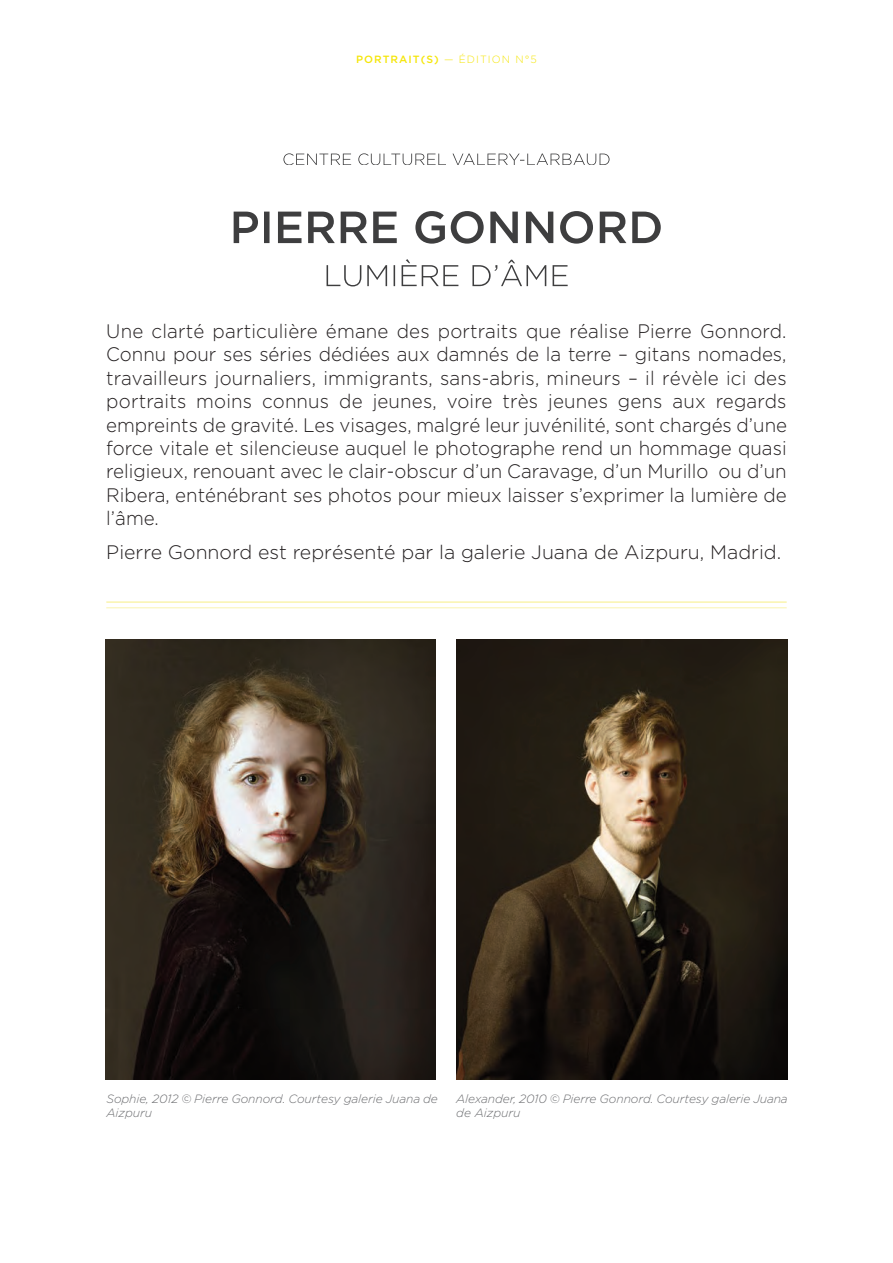
<style>
.page{position:relative;width:893px;height:1263px;background:#fff}
.page>*{position:absolute;margin:0;border:0;box-sizing:border-box;transform-origin:0 0}
.t1{font:300 19.5px/23.4px "Gotham";color:#231f20;text-align:justify;scale:.96 1}
.t2{font:300 19.5px "Gotham";color:#231f20}
.t3{font:italic 300 12px/14.4px "Gotham";letter-spacing:-.005em;color:#6c6d70}
.t4{font:500 10.5px "Gotham";letter-spacing:.1em;color:#f5e609}
.s1{font-weight:300}
</style>
<div class="page">
<svg style="left:283px;top:153px;width:289px;height:12px"></svg>
<svg style="left:234px;top:211px;width:427px;height:33px"></svg>
<svg style="left:327px;top:259px;width:241px;height:27px"></svg>
<hr style="left:106px;top:607px;width:681px;height:1px;background:#faf4ad">
<hr style="left:106px;top:601px;width:681px;height:2px;background:#faf4ad">
<img style="left:105px;top:639px;width:331px;height:441px">
<img style="left:456px;top:639px;width:332px;height:441px">
<p class="t4" style="left:356px;top:53px;width:182px">PORTRAIT(S) <span class="s1">— ÉDITION N°5</span></p>
<p class="t1" style="left:106px;top:319px;width:711px">Une clarté particulière émane des portraits que réalise Pierre Gonnord.<br>Connu pour ses séries dédiées aux damnés de la terre – gitans nomades, travailleurs journaliers, immigrants, sans-abris, mineurs – il révèle ici des portraits moins connus de jeunes, voire très jeunes gens aux regards empreints de gravité. Les visages, malgré leur juvénilité, sont chargés d’une force vitale et silencieuse auquel le photographe rend un hommage quasi religieux, renouant avec le clair-obscur d’un Caravage, d’un Murillo ou d’un Ribera, enténébrant ses photos pour mieux laisser s’exprimer la lumière de l’âme.</p>
<p class="t2" style="left:106px;top:541px;width:676px">Pierre Gonnord est représenté par la galerie Juana de Aizpuru, Madrid.</p>
<p class="t3" style="left:106px;top:1092px;width:333px">Sophie, 2012 © Pierre Gonnord. Courtesy galerie Juana de<br>Aizpuru</p>
<p class="t3" style="left:456px;top:1092px;width:333px">Alexander, 2010 © Pierre Gonnord. Courtesy galerie Juana de Aizpuru</p>
</div>
